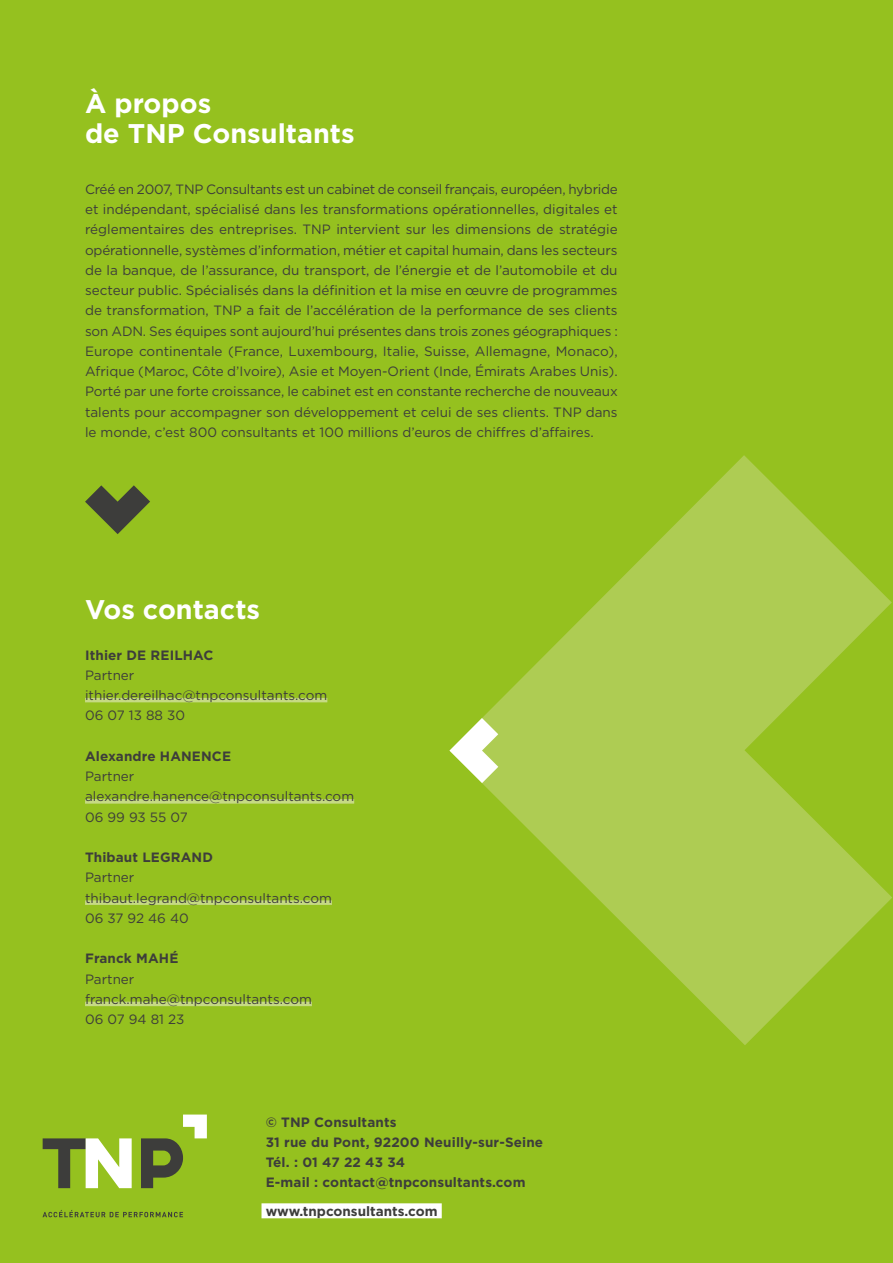
<style>
.page{position:relative;width:893px;height:1263px;background:#95c11f}
.page>*{position:absolute;margin:0;border:0;box-sizing:border-box;transform-origin:0 0}
.t1{font:700 27px/30px "Gotham";color:#fff}
.t2{font:13.5px/20.2px "Gotham";color:#3d3d3b}
.t3{font:700 13.5px/20.2px "Gotham";letter-spacing:.01em;color:#3d3d3b}
</style>
<div class="page">
<svg style="left:482px;top:455px;width:410px;height:590px;fill:#aecc53"></svg>
<svg style="left:449px;top:718px;width:49px;height:65px"></svg>
<svg style="left:85px;top:485px;width:65px;height:49px"></svg>
<div style="left:261px;top:1203px;width:181px;height:15px;background:#fff"></div>
<hr style="left:85px;top:698px;width:242px;height:4px;background:#c6da84">
<div style="left:85px;top:799px;width:269px;height:5px;background:#c6da84"></div>
<div style="left:85px;top:900px;width:247px;height:5px;background:#c6da84"></div>
<hr style="left:85px;top:1002px;width:227px;height:4px;background:#c6da84">
<svg style="left:141px;top:1114px;width:66px;height:74px"></svg>
<svg style="left:43px;top:1210px;width:140px;height:7px"></svg>
<svg style="left:43px;top:1138px;width:89px;height:50px"></svg>
<h1 class="t1" style="left:85px;top:88px;width:271px">À propos<br>de TNP Consultants</h1>
<p class="t2" style="left:85px;top:179px;width:534px;text-align:justify">Créé en 2007, TNP Consultants est un cabinet de conseil français, européen, hybride et indépendant, spécialisé dans les transformations opérationnelles, digitales et réglementaires des entreprises. TNP intervient sur les dimensions de stratégie opérationnelle, systèmes d’information, métier et capital humain, dans les secteurs de la banque, de l’assurance, du transport, de l’énergie et de l’automobile et du secteur public. Spécialisés dans la définition et la mise en œuvre de programmes de transformation, TNP a fait de l’accélération de la performance de ses clients son ADN. Ses équipes sont aujourd’hui présentes dans trois zones géographiques :<br>Europe continentale (France, Luxembourg, Italie, Suisse, Allemagne, Monaco), Afrique (Maroc, Côte d’Ivoire), Asie et Moyen-Orient (Inde, Émirats Arabes Unis).<br>Porté par une forte croissance, le cabinet est en constante recherche de nouveaux talents pour accompagner son développement et celui de ses clients. TNP dans le monde, c’est 800 consultants et 100 millions d’euros de chiffres d’affaires.</p>
<h1 class="t1" style="left:85px;top:594px;width:177px">Vos contacts</h1>
<p class="t3" style="left:85px;top:645px;width:130px">Ithier DE REILHAC</p>
<p class="t2" style="left:85px;top:665px;width:244px">Partner ithier.dereilhac@tnpconsultants.com<br>06 07 13 88 30</p>
<p class="t3" style="left:85px;top:746px;width:148px">Alexandre HANENCE</p>
<p class="t2" style="left:85px;top:766px;width:271px">Partner alexandre.hanence@tnpconsultants.com<br>06 99 93 55 07</p>
<p class="t3" style="left:85px;top:847px;width:129px">Thibaut LEGRAND</p>
<p class="t2" style="left:85px;top:867px;width:248px">Partner thibaut.legrand@tnpconsultants.com<br>06 37 92 46 40</p>
<p class="t3" style="left:85px;top:948px;width:95px">Franck MAHÉ</p>
<p class="t2" style="left:85px;top:968px;width:228px">Partner franck.mahe@tnpconsultants.com<br>06 07 94 81 23</p>
<p class="t3" style="left:266px;top:1111px;width:279px">© TNP Consultants<br>31 rue du Pont, 92200 Neuilly-sur-Seine<br>Tél. : 01 47 22 43 34<br>E-mail : contact@tnpconsultants.com</p>
<p class="t3" style="left:266px;top:1201px;width:173px">www.tnpconsultants.com</p>
</div>
